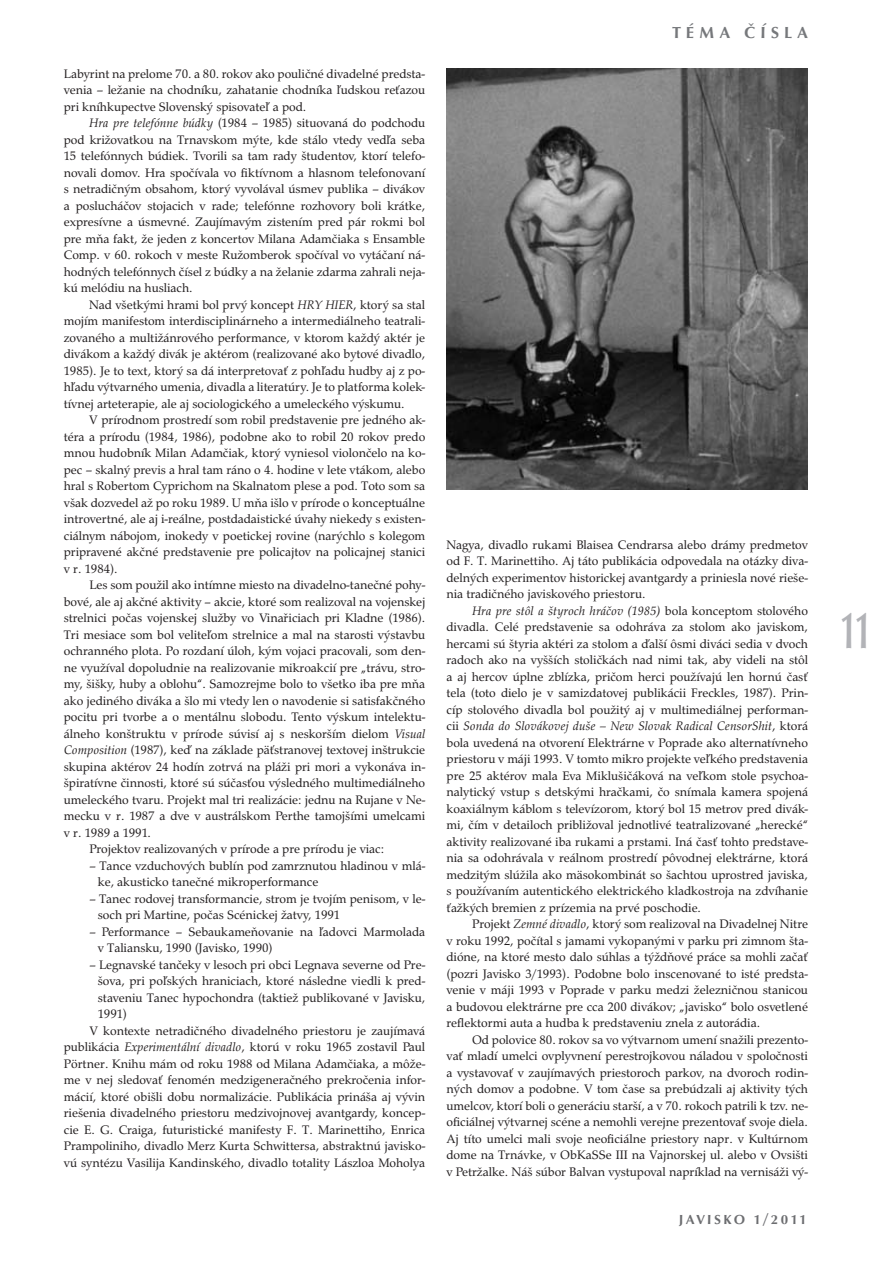
<style>
.page{position:relative;width:893px;height:1263px;background:#fff}
.page>*{position:absolute;margin:0;border:0;box-sizing:border-box;transform-origin:0 0}
.t1{font:500 52.5px "O004 TCE";color:#b2b3b7;scale:.6 1}
.t2{font:500 16.5px "O004 TCE";letter-spacing:.3em;color:#76787b}
.t3{font:500 13.5px "O004 TCE";letter-spacing:.175em;color:#6c6d70}
.t4{font:12.75px/16.5px "URW Palladio TCE";color:#231f20;text-align:justify}
.s1{font-style:italic}
</style>
<div class="page">
<img style="left:446px;top:68px;width:362px;height:421px">
<p class="t4" style="left:64px;top:65px;width:363px">Labyrint na prelome 70. a 80. rokov ako pouličné divadelné predsta&shy;venia – ležanie na chodníku, zahatanie chodníka ľudskou reťazou pri kníhkupectve Slovenský spisovateľ a pod.</p>
<p class="t4" style="left:64px;top:115px;width:363px;text-indent:26px"><span class="s1">Hra pre telefónne búdky</span> (1984 – 1985) situovaná do podchodu pod križovatkou na Trnavskom mýte, kde stálo vtedy vedľa seba 15 telefónnych búdiek. Tvorili sa tam rady študentov, ktorí telefo&shy;novali domov. Hra spočívala vo fiktívnom a hlasnom telefonovaní s netradičným obsahom, ktorý vyvolával úsmev publika – divákov a poslucháčov stojacich v rade; telefónne rozhovory boli krátke, expresívne a úsmevné. Zaujímavým zistením pred pár rokmi bol pre mňa fakt, že jeden z koncertov Milana Adamčiaka s Ensamble Comp. v 60. rokoch v meste Ružomberok spočíval vo vytáčaní ná&shy;hodných telefónnych čísel z búdky a na želanie zdarma zahrali neja&shy;kú melódiu na husliach.</p>
<p class="t4" style="left:64px;top:296px;width:363px;text-indent:26px">Nad všetkými hrami bol prvý koncept <span class="s1">HRY HIER</span>, ktorý sa stal mojím manifestom interdisciplinárneho a intermediálneho teatrali&shy;zovaného a multižánrového performance, v ktorom každý aktér je divákom a každý divák je aktérom (realizované ako bytové divadlo, 1985). Je to text, ktorý sa dá interpretovať z pohľadu hudby aj z po&shy;hľadu výtvarného umenia, divadla a literatúry. Je to platforma kolek&shy;tívnej arteterapie, ale aj sociologického a umeleckého výskumu.</p>
<p class="t4" style="left:64px;top:412px;width:363px;text-indent:25px">V prírodnom prostredí som robil predstavenie pre jedného ak&shy;téra a prírodu (1984, 1986), podobne ako to robil 20 rokov predo mnou hudobník Milan Adamčiak, ktorý vyniesol violončelo na ko&shy;pec – skalný previs a hral tam ráno o 4. hodine v lete vtákom, alebo hral s Robertom Cyprichom na Skalnatom plese a pod. Toto som sa však dozvedel až po roku 1989. U mňa išlo v prírode o konceptuálne introvertné, ale aj i-reálne, postdadaistické úvahy niekedy s existen&shy;ciálnym nábojom, inokedy v poetickej rovine (narýchlo s kolegom pripravené akčné predstavenie pre policajtov na policajnej stanici v r. 1984).</p>
<p class="t4" style="left:89px;top:577px;width:337px">Les som použil ako intímne miesto na divadelno-tanečné pohy-</p>
<p class="t4" style="left:64px;top:593px;width:363px">bové, ale aj akčné aktivity – akcie, ktoré som realizoval na vojenskej</p>
<p class="t4" style="left:64px;top:610px;width:363px">strelnici počas vojenskej služby vo Vinařiciach pri Kladne (1986).</p>
<p class="t4" style="left:64px;top:626px;width:363px">Tri mesiace som bol veliteľom strelnice a mal na starosti výstavbu</p>
<p class="t4" style="left:64px;top:643px;width:363px">ochranného plota. Po rozdaní úloh, kým vojaci pracovali, som den-</p>
<p class="t4" style="left:64px;top:659px;width:362px">ne využíval dopoludnie na realizovanie mikroakcií pre „trávu, stro-</p>
<p class="t4" style="left:64px;top:676px;width:363px">my, šišky, huby a oblohu“. Samozrejme bolo to všetko iba pre mňa</p>
<p class="t4" style="left:64px;top:692px;width:363px">ako jediného diváka a šlo mi vtedy len o navodenie si satisfakčného</p>
<p class="t4" style="left:64px;top:709px;width:363px">pocitu pri tvorbe a o mentálnu slobodu. Tento výskum intelektu-</p>
<p class="t4" style="left:64px;top:725px;width:363px">álneho konštruktu v prírode súvisí aj s neskorším dielom <span class="s1">Visual</span></p>
<p class="t4" style="left:64px;top:742px;width:363px"><span class="s1">Composition</span> (1987), keď na základe päťstranovej textovej inštrukcie</p>
<p class="t4" style="left:64px;top:758px;width:363px">skupina aktérov 24 hodín zotrvá na pláži pri mori a vykonáva in-</p>
<p class="t4" style="left:64px;top:775px;width:363px">špiratívne činnosti, ktoré sú súčasťou výsledného multimediálneho</p>
<p class="t4" style="left:64px;top:791px;width:363px">umeleckého tvaru. Projekt mal tri realizácie: jednu na Rujane v Ne-</p>
<p class="t4" style="left:64px;top:808px;width:363px">mecku v r. 1987 a dve v austrálskom Perthe tamojšími umelcami</p>
<p class="t4" style="left:64px;top:824px;width:89px">v r. 1989 a 1991.</p>
<p class="t4" style="left:89px;top:841px;width:296px">Projektov realizovaných v prírode a pre prírodu je viac:</p>
<p class="t4" style="left:98px;top:857px;width:328px;text-indent:-9px">– Tance vzduchových bublín pod zamrznutou hladinou v mlá&shy;ke, akusticko tanečné mikroperformance</p>
<p class="t4" style="left:98px;top:890px;width:328px;text-indent:-9px">– Tanec rodovej transformancie, strom je tvojím penisom, v le&shy;soch pri Martine, počas Scénickej žatvy, 1991</p>
<p class="t4" style="left:98px;top:923px;width:329px;text-indent:-9px">– Performance – Sebaukameňovanie na ľadovci Marmolada v Taliansku, 1990 (Javisko, 1990)</p>
<p class="t4" style="left:89px;top:956px;width:337px">– Legnavské tančeky v lesoch pri obci Legnava severne od Pre-</p>
<p class="t4" style="left:98px;top:973px;width:328px">šova, pri poľských hraniciach, ktoré následne viedli k pred-</p>
<p class="t4" style="left:98px;top:989px;width:329px">staveniu Tanec hypochondra (taktiež publikované v Javisku,</p>
<p class="t4" style="left:98px;top:1006px;width:31px">1991)</p>
<p class="t4" style="left:89px;top:1022px;width:337px">V kontexte netradičného divadelného priestoru je zaujímavá</p>
<p class="t4" style="left:64px;top:1039px;width:363px">publikácia <span class="s1">Experimentální divadlo</span>, ktorú v roku 1965 zostavil Paul</p>
<p class="t4" style="left:64px;top:1055px;width:363px">Pörtner. Knihu mám od roku 1988 od Milana Adamčiaka, a môže-</p>
<p class="t4" style="left:64px;top:1072px;width:363px">me v nej sledovať fenomén medzigeneračného prekročenia infor-</p>
<p class="t4" style="left:64px;top:1088px;width:363px">mácií, ktoré obišli dobu normalizácie. Publikácia prináša aj vývin</p>
<p class="t4" style="left:64px;top:1105px;width:363px">riešenia divadelného priestoru medzivojnovej avantgardy, koncep-</p>
<p class="t4" style="left:64px;top:1121px;width:363px">cie E. G. Craiga, futuristické manifesty F. T. Marinettiho, Enrica</p>
<p class="t4" style="left:64px;top:1138px;width:363px">Prampoliniho, divadlo Merz Kurta Schwittersa, abstraktnú javisko-</p>
<p class="t4" style="left:64px;top:1154px;width:363px">vú syntézu Vasilija Kandinského, divadlo totality Lászloa Moholya</p>
<p class="t2" style="left:672px;top:23px;width:137px">TÉMA ČÍSLA</p>
<p class="t4" style="left:446px;top:536px;width:363px">Nagya, divadlo rukami Blaisea Cendrarsa alebo drámy predmetov od F. T. Marinettiho. Aj táto publikácia odpovedala na otázky diva&shy;delných experimentov historickej avantgardy a priniesla nové rieše&shy;nia tradičného javiskového priestoru.</p>
<p class="t4" style="left:447px;top:602px;width:363px;text-indent:26px"><span class="s1">Hra pre stôl a štyroch hráčov (1985)</span> bola konceptom stolového divadla. Celé predstavenie sa odohráva za stolom ako javiskom, hercami sú štyria aktéri za stolom a ďalší ôsmi diváci sedia v dvoch radoch ako na vyšších stoličkách nad nimi tak, aby videli na stôl a aj hercov úplne zblízka, pričom herci používajú len hornú časť tela (toto dielo je v samizdatovej publikácii Freckles, 1987). Prin&shy;cíp stolového divadla bol použitý aj v multimediálnej performan&shy;cii <span class="s1">Sonda do Slovákovej duše – New Slovak Radical CensorShit</span>, ktorá bola uvedená na otvorení Elektrárne v Poprade ako alternatívneho priestoru v máji 1993. V tomto mikro projekte veľkého predstavenia pre 25 aktérov mala Eva Miklušičáková na veľkom stole psychoa&shy;nalytický vstup s detskými hračkami, čo snímala kamera spojená koaxiálnym káblom s televízorom, ktorý bol 15 metrov pred divák&shy;mi, čím v detailoch približoval jednotlivé teatralizované „herecké“ aktivity realizované iba rukami a prstami. Iná časť tohto predstave&shy;nia sa odohrávala v reálnom prostredí pôvodnej elektrárne, ktorá medzitým slúžila ako mäsokombinát so šachtou uprostred javiska, s používaním autentického elektrického kladkostroja na zdvíhanie ťažkých bremien z prízemia na prvé poschodie.</p>
<p class="t4" style="left:446px;top:916px;width:363px;text-indent:26px">Projekt <span class="s1">Zemné divadlo</span>, ktorý som realizoval na Divadelnej Nitre v roku 1992, počítal s jamami vykopanými v parku pri zimnom šta&shy;dióne, na ktoré mesto dalo súhlas a týždňové práce sa mohli začať (pozri Javisko 3/1993). Podobne bolo inscenované to isté predsta&shy;venie v máji 1993 v Poprade v parku medzi železničnou stanicou a budovou elektrárne pre cca 200 divákov; „javisko“ bolo osvetlené reflektormi auta a hudba k predstaveniu znela z autorádia.</p>
<p class="t4" style="left:446px;top:1031px;width:363px;text-indent:26px">Od polovice 80. rokov sa vo výtvarnom umení snažili prezento&shy;vať mladí umelci ovplyvnení perestrojkovou náladou v spoločnosti a vystavovať v zaujímavých priestoroch parkov, na dvoroch rodin&shy;ných domov a podobne. V tom čase sa prebúdzali aj aktivity tých umelcov, ktorí boli o generáciu starší, a v 70. rokoch patrili k tzv. ne&shy;oficiálnej výtvarnej scéne a nemohli verejne prezentovať svoje diela.<br>Aj títo umelci mali svoje neoficiálne priestory napr. v Kultúrnom dome na Trnávke, v ObKaSSe III na Vajnorskej ul. alebo v Ovsišti v Petržalke. Náš súbor Balvan vystupoval napríklad na vernisáži vý-</p>
<p class="t3" style="left:679px;top:1211px;width:129px">JAVISKO 1/2011</p>
<h1 class="t1" style="left:839px;top:599px;width:55px">11</h1>
</div>
